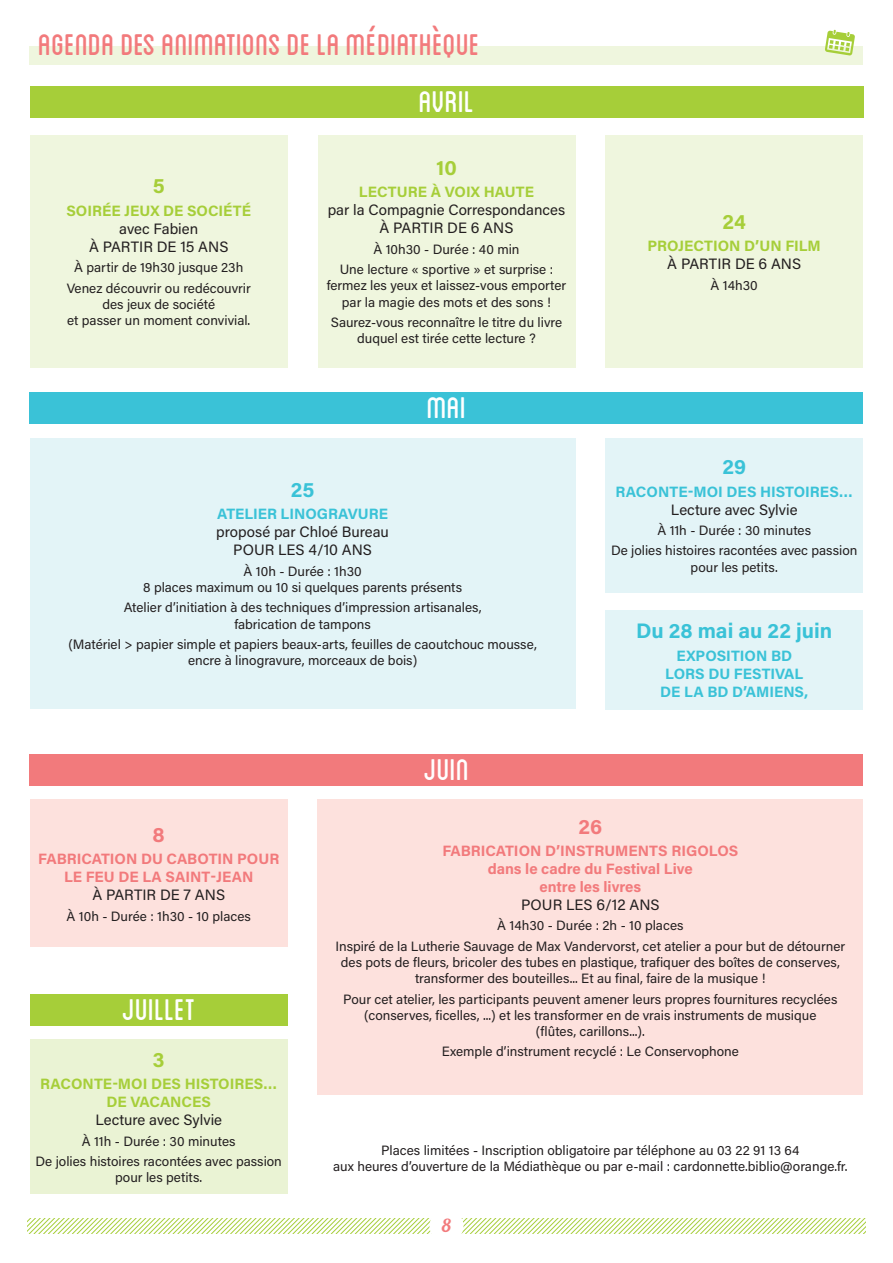
<style>
.page{position:relative;width:893px;height:1263px;background:#fff}
.page>*{position:absolute;margin:0;border:0;box-sizing:border-box;transform-origin:0 0}
.t1{font:42px "Blanch Caps";color:#f27a7c}
.t2{font:42px "Blanch Caps";color:#fff}
.t3{font:700 21px "Acumin Pro";color:#3ac2d7}
.t4{font:700 21px "Acumin Pro";color:#a6ce39}
.t5{font:700 21px "Acumin Pro";color:#f27a7c}
.t6{font:italic 700 18px "Lobster Two";color:#f27a7c}
.t7{font:15px/18px "Acumin Pro";color:#231f20;text-align:center}
.t8{font:700 15px/18px "Acumin Pro";color:#f27a7c;text-align:center}
.t9{font:700 15px/18px "Acumin Pro";color:#a6ce39;text-align:center}
.t10{font:700 15px/18px "Acumin Pro";color:#3ac2d7;text-align:center}
.t11{font:13.5px/16.2px "Acumin Pro";color:#231f20;text-align:center}
</style>
<div class="page">
<div style="left:30px;top:46px;width:833px;height:19px;background:#eff6de"></div>
<svg style="left:825px;top:30px;width:30px;height:26px"></svg>
<div style="left:30px;top:393px;width:833px;height:31px;background:#3ac2d7"></div>
<div style="left:30px;top:754px;width:833px;height:32px;background:#f27a7c"></div>
<div style="left:30px;top:86px;width:833px;height:32px;background:#a6ce39"></div>
<div style="left:30px;top:994px;width:258px;height:32px;background:#a6ce39"></div>
<div style="left:30px;top:438px;width:545px;height:271px;background:#e3f4f7"></div>
<div style="left:30px;top:135px;width:258px;height:233px;background:#eff6de"></div>
<div style="left:317px;top:135px;width:258px;height:233px;background:#eff6de"></div>
<div style="left:605px;top:135px;width:258px;height:233px;background:#eff6de"></div>
<div style="left:30px;top:799px;width:258px;height:148px;background:#fde1dd"></div>
<div style="left:317px;top:799px;width:546px;height:296px;background:#fde1dd"></div>
<div style="left:605px;top:438px;width:258px;height:154px;background:#e3f4f7"></div>
<div style="left:30px;top:1039px;width:258px;height:155px;background:#eaf3d4"></div>
<div style="left:605px;top:610px;width:258px;height:99px;background:#e3f4f7"></div>
<svg style="left:28px;top:1218px;width:837px;height:16px"></svg>
<h1 class="t1" style="left:38px;top:26px;width:443px">AGENDA DES ANIMATIONS DE LA MÉDIATHÈQUE</h1>
<h2 class="t4" style="left:153px;top:171px;width:13px">5</h2>
<p class="t9" style="left:66px;top:201px;width:186px">SOIRÉE JEUX DE SOCIÉTÉ</p>
<p class="t7" style="left:89px;top:219px;width:141px">avec Fabien<br>À PARTIR DE 15 ANS</p>
<p class="t11" style="left:67px;top:257px;width:186px;line-height:20.4px">À partir de 19h30 jusque 23h<br>Venez découvrir ou redécouvrir</p>
<p class="t11" style="left:67px;top:295px;width:185px">des jeux de société<br>et passer un moment convivial.</p>
<h1 class="t2" style="left:419px;top:83px;width:57px">AVRIL</h1>
<h2 class="t4" style="left:436px;top:153px;width:22px">10</h2>
<p class="t9" style="left:359px;top:182px;width:177px">LECTURE À VOIX HAUTE</p>
<p class="t7" style="left:328px;top:200px;width:239px">par la Compagnie Correspondances<br>À PARTIR DE 6 ANS</p>
<p class="t11" style="left:340px;top:238px;width:215px;line-height:20.4px">À 10h30 - Durée : 40 min<br>Une lecture « sportive » et surprise :</p>
<p class="t11" style="left:327px;top:277px;width:241px">fermez les yeux et laissez-vous emporter par la magie des mots et des sons !</p>
<p class="t11" style="left:331px;top:314px;width:233px">Saurez-vous reconnaître le titre du livre duquel est tirée cette lecture ?</p>
<h1 class="t2" style="left:427px;top:389px;width:41px">MAI</h1>
<h2 class="t3" style="left:291px;top:475px;width:25px">25</h2>
<p class="t10" style="left:217px;top:504px;width:172px">ATELIER LINOGRAVURE</p>
<p class="t7" style="left:216px;top:522px;width:174px">proposé par Chloé Bureau<br>POUR LES 4/10 ANS</p>
<p class="t11" style="left:143px;top:562px;width:320px">À 10h - Durée : 1h30<br>8 places maximum ou 10 si quelques parents présents</p>
<p class="t11" style="left:124px;top:599px;width:359px">Atelier d’initiation à des techniques d’impression artisanales, fabrication de tampons</p>
<p class="t11" style="left:68px;top:636px;width:470px">(Matériel &gt; papier simple et papiers beaux-arts, feuilles de caoutchouc mousse, encre à linogravure, morceaux de bois)</p>
<h1 class="t2" style="left:424px;top:750px;width:47px">JUIN</h1>
<h2 class="t4" style="left:723px;top:207px;width:25px">24</h2>
<p class="t9" style="left:648px;top:236px;width:175px">PROJECTION D’UN FILM</p>
<p class="t7" style="left:667px;top:254px;width:135px">À PARTIR DE 6 ANS</p>
<p class="t11" style="left:711px;top:276px;width:49px">À 14h30</p>
<h2 class="t3" style="left:722px;top:452px;width:25px">29</h2>
<p class="t10" style="left:616px;top:482px;width:239px">RACONTE-MOI DES HISTOIRES…</p>
<p class="t7" style="left:671px;top:500px;width:128px">Lecture avec Sylvie</p>
<p class="t11" style="left:611px;top:519px;width:248px;line-height:20.4px">À 11h - Durée : 30 minutes<br>De jolies histoires racontées avec passion</p>
<p class="t11" style="left:691px;top:558px;width:89px">pour les petits.</p>
<h2 class="t3" style="left:636px;top:616px;width:198px">Du 28 mai au 22 juin</h2>
<p class="t10" style="left:660px;top:646px;width:149px">EXPOSITION BD<br>LORS DU FESTIVAL<br>DE LA BD D’AMIENS,</p>
<h2 class="t5" style="left:153px;top:820px;width:14px">8</h2>
<p class="t8" style="left:38px;top:849px;width:243px">FABRICATION DU CABOTIN POUR<br>LE FEU DE LA SAINT-JEAN</p>
<p class="t7" style="left:92px;top:885px;width:134px">À PARTIR DE 7 ANS</p>
<p class="t11" style="left:67px;top:907px;width:186px">À 10h - Durée : 1h30 - 10 places</p>
<h1 class="t2" style="left:122px;top:990px;width:75px">JUILLET</h1>
<h2 class="t4" style="left:153px;top:1045px;width:13px">3</h2>
<p class="t9" style="left:40px;top:1074px;width:239px">RACONTE-MOI DES HISTOIRES…<br>DE VACANCES</p>
<p class="t7" style="left:95px;top:1110px;width:128px">Lecture avec Sylvie</p>
<p class="t11" style="left:36px;top:1130px;width:248px;line-height:20.4px">À 11h - Durée : 30 minutes<br>De jolies histoires racontées avec passion</p>
<p class="t11" style="left:115px;top:1169px;width:89px">pour les petits.</p>
<h2 class="t5" style="left:578px;top:811px;width:25px">26</h2>
<p class="t8" style="left:442px;top:841px;width:298px">FABRICATION D’INSTRUMENTS RIGOLOS dans le cadre du Festival Live<br>entre les livres</p>
<p class="t7" style="left:521px;top:895px;width:140px">POUR LES 6/12 ANS</p>
<p class="t11" style="left:336px;top:915px;width:511px;line-height:20.4px">À 14h30 - Durée : 2h - 10 places<br>Inspiré de la Lutherie Sauvage de Max Vandervorst, cet atelier a pour but de détourner</p>
<p class="t11" style="left:341px;top:953px;width:500px">des pots de fleurs, bricoler des tubes en plastique, trafiquer des boîtes de conserves, transformer des bouteilles... Et au final, faire de la musique !</p>
<p class="t11" style="left:343px;top:990px;width:496px">Pour cet atelier, les participants peuvent amener leurs propres fournitures recyclées (conserves, ficelles, ...) et les transformer en de vrais instruments de musique (flûtes, carillons...).</p>
<p class="t11" style="left:442px;top:1043px;width:299px">Exemple d’instrument recyclé : Le Conservophone</p>
<p class="t11" style="left:333px;top:1142px;width:516px">Places limitées - Inscription obligatoire par téléphone au 03 22 91 13 64<br>aux heures d’ouverture de la Médiathèque ou par e-mail : cardonnette.biblio@orange.fr.</p>
<h3 class="t6" style="left:441px;top:1214px;width:11px">8</h3>
</div>
